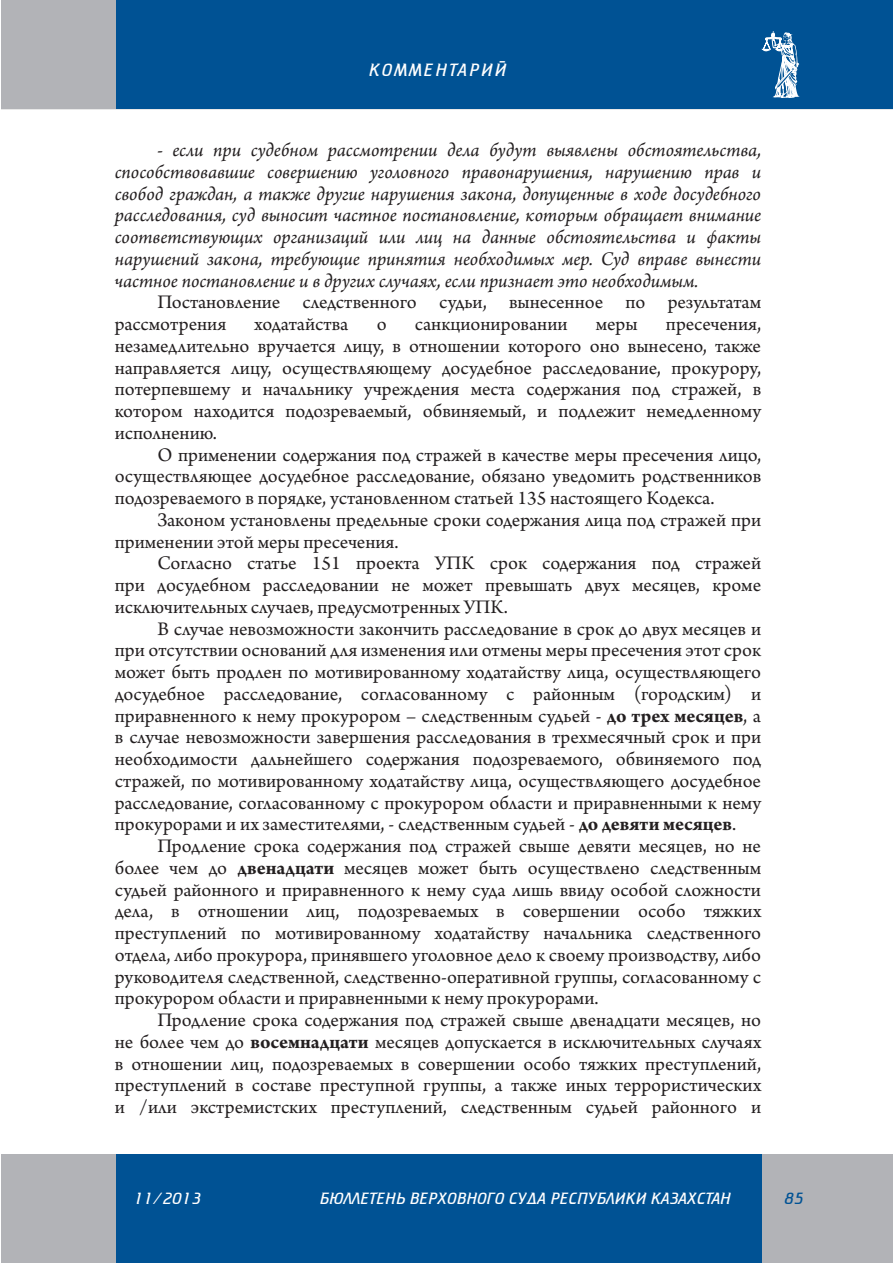
<style>
.page{position:relative;width:893px;height:1263px;background:#fff}
.page>*{position:absolute;margin:0;border:0;box-sizing:border-box;transform-origin:0 0}
.t1{font:20.25px/21.8px "Arno Pro";color:#231f20;text-align:justify}
.t2{font:italic 20.25px/21.8px "Arno Pro";color:#231f20;text-align:justify}
.t3{font:300 18px "FK Cricket";letter-spacing:.11em;color:#fff}
.t4{font:300 16.5px "FK Cricket";color:#fff}
.t5{font:300 16.5px "FK Cricket";color:#005294}
.s1{font-weight:700}
</style>
<div class="page">
<div style="left:2px;top:1155px;width:114px;height:108px;background:#b2b3b7"></div>
<div style="left:116px;top:1155px;width:647px;height:108px;background:#005294"></div>
<div style="left:763px;top:1155px;width:130px;height:108px;background:#b2b3b7"></div>
<div style="left:2px;top:0;width:114px;height:109px;background:#b2b3b7"></div>
<div style="left:116px;top:0;width:777px;height:109px;background:#005294"></div>
<svg style="left:761px;top:31px;width:39px;height:67px"></svg>
<p class="t3" style="left:369px;top:61px;width:139px">КОММЕНТАРИЙ</p>
<p class="t2" style="left:115px;top:140px;width:648px;text-indent:43px">- если при судебном рассмотрении дела будут выявлены обстоятельства, способствовавшие совершению уголовного правонарушения, нарушению прав и свобод граждан, а также другие нарушения закона, допущенные в ходе досудебного расследования, суд выносит частное постановление, которым обращает внимание соответствующих организаций или лиц на данные обстоятельства и факты нарушений закона, требующие принятия необходимых мер. Суд вправе вынести частное постановление и в других случаях, если признает это необходимым.</p>
<p class="t1" style="left:115px;top:293px;width:648px;text-indent:43px">Постановление следственного судьи, вынесенное по результатам рассмотрения</p>
<p class="t1" style="left:255px;top:314px;width:95px">ходатайства</p>
<p class="t1" style="left:377px;top:314px;width:11px">о</p>
<p class="t1" style="left:415px;top:314px;width:154px">санкционировании</p>
<p class="t1" style="left:596px;top:314px;width:43px">меры</p>
<p class="t1" style="left:115px;top:314px;width:648px;text-indent:551px">пресечения, незамедлительно вручается лицу, в отношении которого оно вынесено, также направляется лицу, осуществляющему досудебное расследование, прокурору, потерпевшему и начальнику учреждения места содержания под стражей, в котором находится подозреваемый, обвиняемый, и подлежит немедленному исполнению.</p>
<p class="t1" style="left:115px;top:445px;width:648px;text-indent:43px">О применении содержания под стражей в качестве меры пресечения лицо, осуществляющее досудебное расследование, обязано уведомить родственников подозреваемого в порядке, установленном статьей 135 настоящего Кодекса.</p>
<p class="t1" style="left:115px;top:510px;width:648px;text-indent:43px">Законом установлены предельные сроки содержания лица под стражей при применении этой меры пресечения.</p>
<p class="t1" style="left:115px;top:554px;width:648px;text-indent:43px">Согласно статье 151 проекта УПК срок содержания под стражей при досудебном расследовании не может превышать двух месяцев, кроме исключительных случаев, предусмотренных УПК.</p>
<p class="t1" style="left:115px;top:619px;width:648px;text-indent:43px">В случае невозможности закончить расследование в срок до двух месяцев и при отсутствии оснований для изменения или отмены меры пресечения этот срок может быть продлен по мотивированному ходатайству лица, осуществляющего досудебное расследование, согласованному с районным (городским) и приравненного к нему прокурором – следственным судьей - <span class="s1">до трех месяцев</span>, а в случае невозможности завершения расследования в трехмесячный срок и при необходимости дальнейшего содержания подозреваемого, обвиняемого под стражей, по мотивированному ходатайству лица, осуществляющего досудебное расследование, согласованному с прокурором области и приравненными к нему прокурорами и их заместителями, - следственным судьей - <span class="s1">до девяти месяцев</span>.</p>
<p class="t1" style="left:115px;top:836px;width:648px;text-indent:43px">Продление срока содержания под стражей свыше девяти месяцев, но не более чем до <span class="s1">двенадцати</span> месяцев может быть осуществлено следственным судьей районного и приравненного к нему суда лишь ввиду особой сложности дела, в отношении лиц, подозреваемых в совершении особо тяжких преступлений по мотивированному ходатайству начальника следственного отдела, либо прокурора, принявшего уголовное дело к своему производству, либо руководителя следственной, следственно-оперативной группы, согласованному с прокурором области и приравненными к нему прокурорами.</p>
<p class="t1" style="left:115px;top:1010px;width:648px;text-indent:43px">Продление срока содержания под стражей свыше двенадцати месяцев, но не более чем до <span class="s1">восемнадцати</span> месяцев допускается в исключительных случаях в отношении лиц, подозреваемых в совершении особо тяжких преступлений, преступлений в составе преступной группы, а также иных террористических и /или экстремистских преступлений, следственным судьей районного и</p>
<p class="t4" style="left:134px;top:1191px;width:69px">11/2013</p>
<p class="t4" style="left:320px;top:1190px;width:413px">БЮЛЛЕТЕНЬ ВЕРХОВНОГО СУДА РЕСПУБЛИКИ КАЗАХСТАН</p>
<p class="t5" style="left:784px;top:1190px;width:21px">85</p>
</div>
